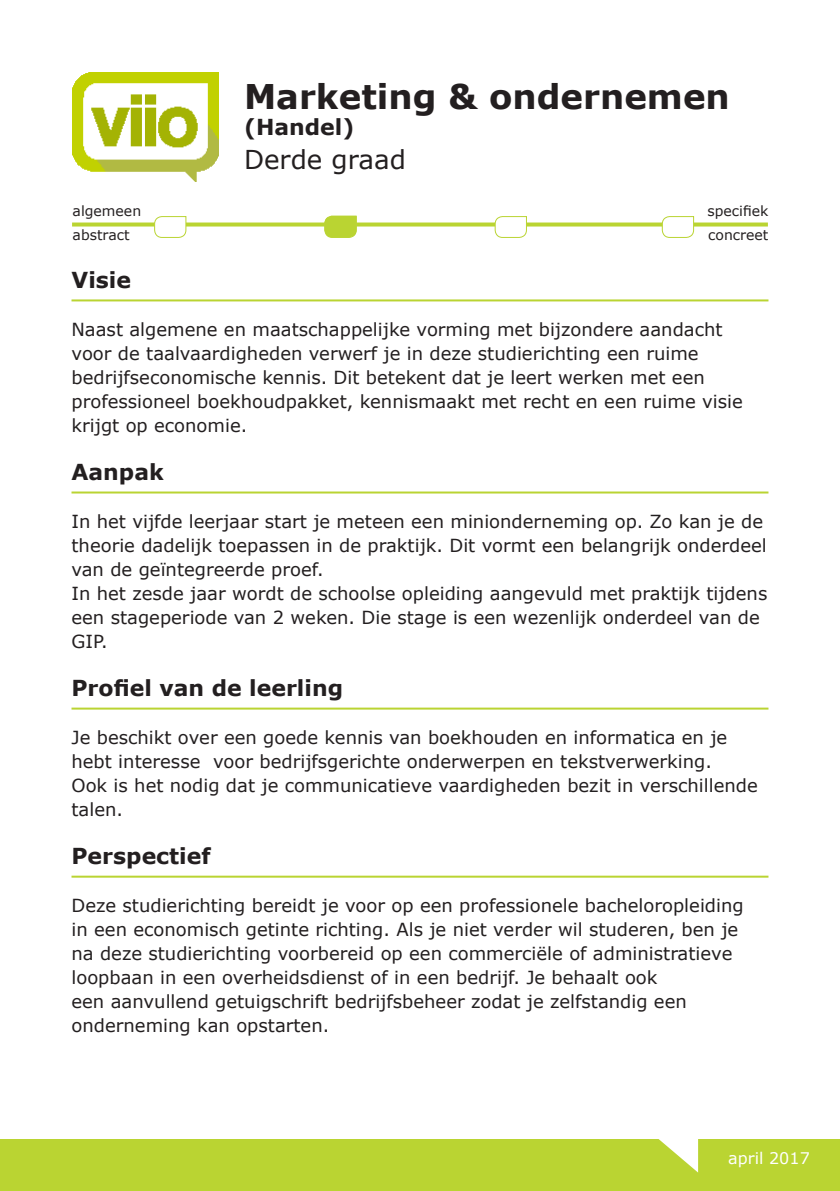
<style>
.page{position:relative;width:840px;height:1191px;background:#fff}
.page>*{position:absolute;margin:0;border:0;box-sizing:border-box;transform-origin:0 0}
.studierichting{font:700 34px "Verdana";color:#231f20}
.graad___subtitel{font:26px "Verdana";color:#231f20}
.vette_tekst{font:700 22px "Verdana";color:#231f20}
.studierichting-2{font:700 22px "Verdana";color:#231f20}
.doorlopende_tekst{font:18px/24px "Verdana";color:#231f20}
.t1{font:16px "Verdana";color:#fff}
.t2{font:14px "Verdana";color:#231f20}
</style>
<div class="page">
<img style="left:72px;top:72px;width:146px;height:109px">
<div style="left:0;top:1139px;width:839px;height:52px;background:#bad432"></div>
<svg style="left:658px;top:1139px;width:39px;height:33px"></svg>
<svg style="left:72px;top:222px;width:695px;height:4px;background:#c2d94c"></svg>
<svg style="left:661px;top:216px;width:33px;height:22px"></svg>
<svg style="left:494px;top:216px;width:33px;height:22px"></svg>
<svg style="left:153px;top:216px;width:34px;height:22px"></svg>
<hr style="left:71px;top:299px;width:697px;height:2px;background:#bad432">
<hr style="left:71px;top:491px;width:697px;height:2px;background:#bad432">
<hr style="left:71px;top:707px;width:697px;height:2px;background:#bad432">
<hr style="left:71px;top:875px;width:697px;height:2px;background:#bad432">
<svg style="left:324px;top:216px;width:33px;height:22px"></svg>
<p class="studierichting" style="left:244px;top:73px;width:487px">Marketing &amp; ondernemen</p>
<p class="studierichting-2" style="left:244px;top:112px;width:112px">(Handel)</p>
<p class="graad___subtitel" style="left:244px;top:141px;width:163px">Derde graad</p>
<p class="t2" style="left:73px;top:201px;width:70px">algemeen</p>
<p class="t2" style="left:707px;top:201px;width:62px">specifiek</p>
<p class="t2" style="left:73px;top:225px;width:58px">abstract</p>
<p class="t2" style="left:708px;top:225px;width:62px">concreet</p>
<p class="vette_tekst" style="left:71px;top:264px;width:61px">Visie</p>
<p class="doorlopende_tekst" style="left:71px;top:317px;width:672px">Naast algemene en maatschappelijke vorming met bijzondere aandacht voor de taalvaardigheden verwerf je in deze studierichting een ruime bedrijfseconomische kennis. Dit betekent dat je leert werken met een professioneel boekhoudpakket, kennismaakt met recht en een ruime visie krijgt op economie.</p>
<p class="vette_tekst" style="left:71px;top:456px;width:94px">Aanpak</p>
<p class="doorlopende_tekst" style="left:71px;top:509px;width:697px">In het vijfde leerjaar start je meteen een minionderneming op. Zo kan je de theorie dadelijk toepassen in de praktijk. Dit vormt een belangrijk onderdeel van de geïntegreerde proef.<br>In het zesde jaar wordt de schoolse opleiding aangevuld met praktijk tijdens een stageperiode van 2 weken. Die stage is een wezenlijk onderdeel van de GIP.</p>
<p class="vette_tekst" style="left:71px;top:672px;width:273px">Profiel van de leerling</p>
<p class="doorlopende_tekst" style="left:71px;top:725px;width:687px">Je beschikt over een goede kennis van boekhouden en informatica en je hebt interesse voor bedrijfsgerichte onderwerpen en tekstverwerking.<br>Ook is het nodig dat je communicatieve vaardigheden bezit in verschillende talen.</p>
<p class="vette_tekst" style="left:71px;top:840px;width:141px">Perspectief</p>
<p class="doorlopende_tekst" style="left:71px;top:893px;width:673px">Deze studierichting bereidt je voor op een professionele bacheloropleiding in een economisch getinte richting. Als je niet verder wil studeren, ben je na deze studierichting voorbereid op een commerciële of administratieve loopbaan in een overheidsdienst of in een bedrijf. Je behaalt ook<br>een aanvullend getuigschrift bedrijfsbeheer zodat je zelfstandig een onderneming kan opstarten.</p>
<p class="t1" style="left:727px;top:1147px;width:83px">april 2017</p>
</div>
